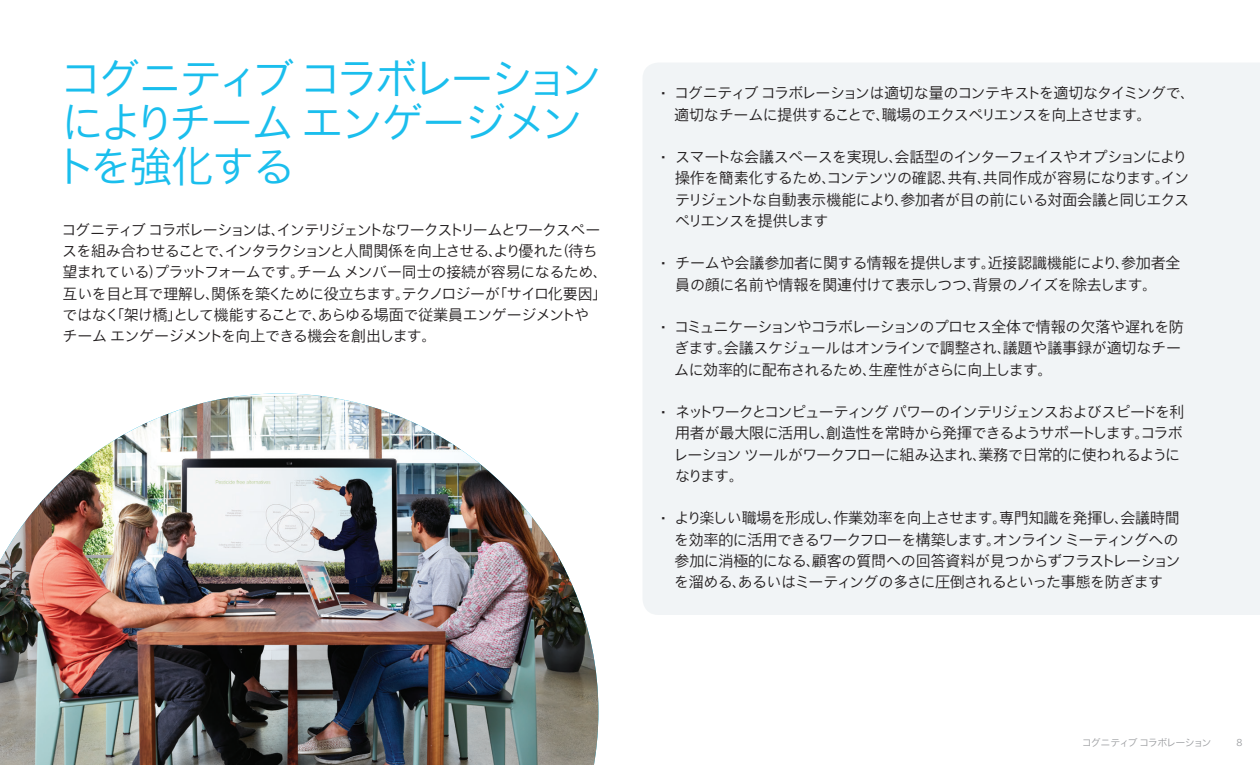
<style>
.page{position:relative;width:1260px;height:765px;background:#fff}
.page>*{position:absolute;margin:0;border:0;box-sizing:border-box;transform-origin:0 0}
.t1{font:42.5px/43.9px "Cisco Sans JPN Light";letter-spacing:-.065em;color:#1abeed}
.Body{font:15px/21.2px "Cisco Sans JPN Light";letter-spacing:-.035em;color:#231f20}
.Body-2{font:15px/21.2px "Cisco Sans JPN Light";letter-spacing:-.01em;color:#231f20}
.t2{font:10px "Cisco Sans JPN Light";letter-spacing:-.09em;color:#9d9fa2}
.t3{font:300 10px "Cisco Sans";color:#9d9fa2}
.s1{font-family:"Cisco Sans";font-weight:300}
</style>
<div class="page">
<div style="left:643px;top:63px;width:617px;height:552px;background:#f1f4f6"></div>
<img style="left:0;top:393px;width:598px;height:372px">
<h1 class="t1" style="left:55px;top:59px;width:549px">コグニティブコラボレーションによりチームエンゲージメントを強化する</h1>
<p class="Body" style="left:61px;top:220px;width:548px">コグニティブコラボレーションは、インテリジェントなワークストリームとワークスペースを組み合わせることで、インタラクションと人間関係を向上させる、より優れた（待ち望まれている）プラットフォームです。チームメンバー同士の接続が容易になるため、互いを目と耳で理解し、関係を築くために役立ちます。テクノロジーが「サイロ化要因」ではなく「架け橋」として機能することで、あらゆる場面で従業員エンゲージメントや<br>チームエンゲージメントを向上できる機会を創出します。</p>
<p class="Body" style="left:674px;top:83px;width:522px;text-indent:-13px"><span class="s1">•</span> コグニティブコラボレーションは適切な量のコンテキストを適切なタイミングで、適切なチームに提供することで、職場のエクスペリエンスを向上させます。</p>
<p class="Body" style="left:675px;top:147px;width:516px;text-indent:-14px"><span class="s1">•</span> スマートな会議スペースを実現し、会話型のインターフェイスやオプションにより操作を簡素化するため、コンテンツの確認、共有、共同作成が容易になります。インテリジェントな自動表示機能により、参加者が目の前にいる対面会議と同じエクスペリエンスを提供します</p>
<p class="Body-2" style="left:675px;top:253px;width:507px;text-indent:-14px"><span class="s1">•</span> チームや会議参加者に関する情報を提供します。近接認識機能により、参加者全員の顔に名前や情報を関連付けて表示しつつ、背景のノイズを除去します。</p>
<p class="Body" style="left:674px;top:317px;width:511px;text-indent:-13px"><span class="s1">•</span> コミュニケーションやコラボレーションのプロセス全体で情報の欠落や遅れを防ぎます。会議スケジュールはオンラインで調整され、議題や議事録が適切なチームに効率的に配布されるため、生産性がさらに向上します。</p>
<p class="Body" style="left:673px;top:402px;width:513px;text-indent:-12px"><span class="s1">•</span> ネットワークとコンピューティングパワーのインテリジェンスおよびスピードを利用者が最大限に活用し、創造性を常時から発揮できるようサポートします。コラボレーションツールがワークフローに組み込まれ、業務で日常的に使われるようになります。</p>
<p class="Body" style="left:674px;top:508px;width:508px;text-indent:-13px"><span class="s1">•</span> より楽しい職場を形成し、作業効率を向上させます。専門知識を発揮し、会議時間を効率的に活用できるワークフローを構築します。オンラインミーティングへの参加に消極的になる、顧客の質問への回答資料が見つからずフラストレーションを溜める、あるいはミーティングの多さに圧倒されるといった事態を防ぎます</p>
<p class="t2" style="left:1082px;top:736px;width:131px">コグニティブコラボレーション</p>
<p class="t3" style="left:1237px;top:736px;width:7px">8</p>
</div>
